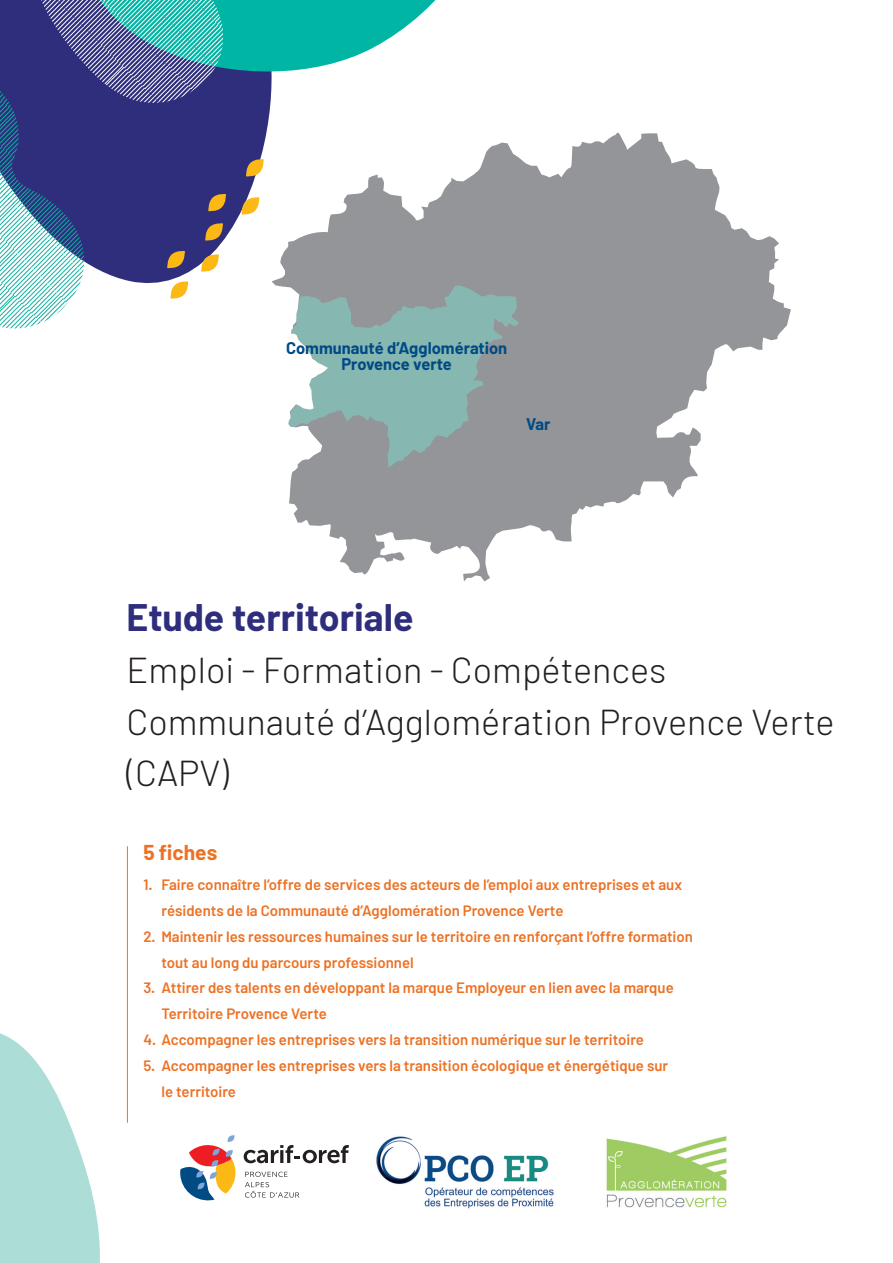
<style>
.page{position:relative;width:893px;height:1263px;background:#fff}
.page>*{position:absolute;margin:0;border:0;box-sizing:border-box;transform-origin:0 0}
.t1{font:700 37.5px "Barlow";color:#2f2e7d}
.t2{font:300 36px/51.8px "Barlow";color:#231f20}
.t3{font:700 21px "Barlow";color:#ec7123}
.t4{font:700 16.5px/16.5px "Barlow";color:#004b84;text-align:center}
.t5{font:600 15px/25.8px "Barlow";color:#ec7123}
</style>
<div class="page">
<svg style="left:289px;top:132px;width:502px;height:449px;fill:#939598"></svg>
<svg style="left:288px;top:285px;width:231px;height:183px;background:#94afad"></svg>
<svg style="left:244px;top:1145px;width:105px;height:18px"></svg>
<svg style="left:245px;top:1172px;width:54px;height:25px"></svg>
<svg style="left:180px;top:1135px;width:56px;height:66px"></svg>
<img style="left:606px;top:1136px;width:121px;height:72px">
<img style="left:376px;top:1136px;width:178px;height:73px">
<svg style="left:228px;top:108px;width:64px;height:186px"></svg>
<svg style="left:228px;top:0;width:208px;height:108px"></svg>
<svg style="left:245px;top:158px;width:19px;height:19px"></svg>
<svg style="left:241px;top:196px;width:19px;height:19px"></svg>
<svg style="left:0;top:0;width:228px;height:329px"></svg>
<svg style="left:0;top:1033px;width:100px;height:230px"></svg>
<hr style="left:127px;top:846px;width:1px;height:277px;background:#ec7123">
<p class="t4" style="left:286px;top:339px;width:223px">Communauté d’Agglomération<br>Provence verte</p>
<p class="t4" style="left:526px;top:416px;width:26px">Var</p>
<h1 class="t1" style="left:126px;top:594px;width:289px">Etude territoriale</h1>
<h2 class="t2" style="left:126px;top:643px;width:710px">Emploi - Formation - Compétences<br>Communauté d’Agglomération Provence Verte (CAPV)</h2>
<h3 class="t3" style="left:143px;top:839px;width:75px">5 fiches</h3>
<p class="t5" style="left:161px;top:871px;width:522px;text-indent:-18px">1. Faire connaître l’offre de services des acteurs de l’emploi aux entreprises et aux résidents de la Communauté d’Agglomération Provence Verte</p>
<p class="t5" style="left:161px;top:923px;width:533px;text-indent:-18px">2. Maintenir les ressources humaines sur le territoire en renforçant l’offre formation tout au long du parcours professionnel</p>
<p class="t5" style="left:161px;top:975px;width:514px;text-indent:-18px">3. Attirer des talents en développant la marque Employeur en lien avec la marque<br>Territoire Provence Verte</p>
<p class="t5" style="left:143px;top:1026px;width:502px">4. Accompagner les entreprises vers la transition numérique sur le territoire</p>
<p class="t5" style="left:161px;top:1052px;width:508px;text-indent:-18px">5. Accompagner les entreprises vers la transition écologique et énergétique sur le territoire</p>
</div>
